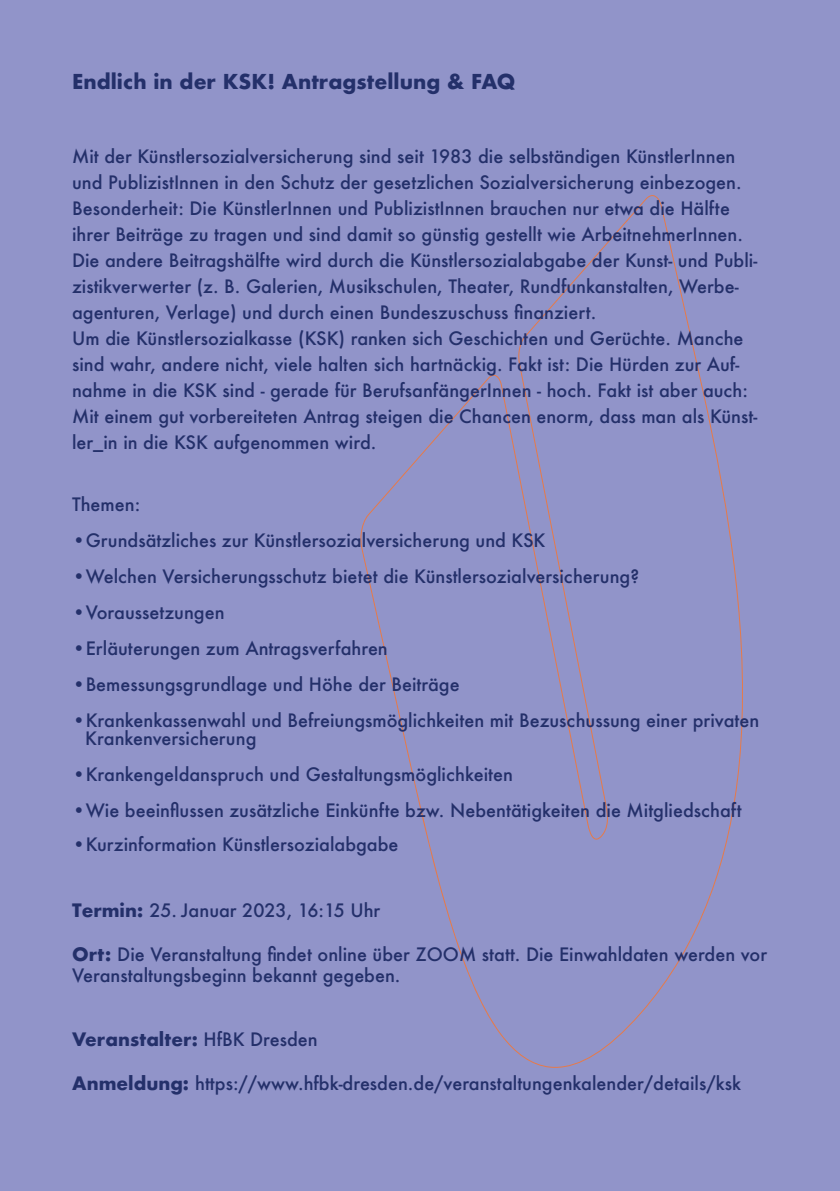
<style>
.page{position:relative;width:840px;height:1191px;background:#fff}
.page>*{position:absolute;margin:0;border:0;box-sizing:border-box;transform-origin:0 0}
.t1{font:700 20px "Futura";color:#24306a}
.t2{font:500 18px/26px "Futura";color:#24306a}
.t3{font:700 18px "Futura";color:#24306a}
.s1{font-weight:700}
.s2{font-weight:500}
</style>
<div class="page">
<div style="left:0;top:0;width:839px;height:1191px;background:#9194c9"></div>
<svg style="left:360px;top:195px;width:383px;height:872px"></svg>
<p class="t1" style="left:72px;top:67px;width:444px">Endlich in der KSK! Antragstellung &amp; FAQ</p>
<p class="t2" style="left:72px;top:143px;width:686px">Mit der Künstlersozialversicherung sind seit 1983 die selbständigen KünstlerInnen und PublizistInnen in den Schutz der gesetzlichen Sozialversicherung einbezogen.<br>Besonderheit: Die KünstlerInnen und PublizistInnen brauchen nur etwa die Hälfte ihrer Beiträge zu tragen und sind damit so günstig gestellt wie ArbeitnehmerInnen.<br>Die andere Beitragshälfte wird durch die Künstlersozialabgabe der Kunst- und Publi&shy;zistikverwerter (z. B. Galerien, Musikschulen, Theater, Rundfunkanstalten, Werbe&shy;agenturen, Verlage) und durch einen Bundeszuschuss finanziert.<br>Um die Künstlersozialkasse (KSK) ranken sich Geschichten und Gerüchte. Manche sind wahr, andere nicht, viele halten sich hartnäckig. Fakt ist: Die Hürden zur Auf&shy;nahme in die KSK sind - gerade für BerufsanfängerInnen - hoch. Fakt ist aber auch:<br>Mit einem gut vorbereiteten Antrag steigen die Chancen enorm, dass man als Künst&shy;ler_in in die KSK aufgenommen wird.</p>
<p class="t2" style="left:72px;top:491px;width:70px">Themen:</p>
<p class="t2" style="left:72px;top:527px;width:474px">•Grundsätzliches zur Künstlersozialversicherung und KSK</p>
<p class="t2" style="left:72px;top:563px;width:568px">•Welchen Versicherungsschutz bietet die Künstlersozialversicherung?</p>
<p class="t2" style="left:72px;top:599px;width:154px">•Voraussetzungen</p>
<p class="t2" style="left:72px;top:635px;width:317px">•Erläuterungen zum Antragsverfahren</p>
<p class="t2" style="left:72px;top:671px;width:389px">•Bemessungsgrundlage und Höhe der Beiträge</p>
<p class="t2" style="left:85px;top:711px;width:675px;line-height:18px;text-indent:-13px">•Krankenkassenwahl und Befreiungsmöglichkeiten mit Bezuschussung einer privaten<br>Krankenversicherung</p>
<p class="t2" style="left:72px;top:761px;width:442px">•Krankengeldanspruch und Gestaltungsmöglichkeiten</p>
<p class="t2" style="left:72px;top:797px;width:671px">•Wie beeinflussen zusätzliche Einkünfte bzw. Nebentätigkeiten die Mitgliedschaft</p>
<p class="t2" style="left:72px;top:831px;width:328px">•Kurzinformation Künstlersozialabgabe</p>
<p class="t2" style="left:72px;top:897px;width:309px"><span class="s1">Termin:</span> 25. Januar 2023, 16:15 Uhr</p>
<p class="t2" style="left:72px;top:943px;width:696px;line-height:21.4px"><span class="s1">Ort:</span> Die Veranstaltung fi ndet online über ZOOM statt. Die Einwahldaten werden vor<br>Veranstaltungsbeginn bekannt gegeben.</p>
<p class="t3" style="left:72px;top:1026px;width:247px">Veranstalter: <span class="s2">HfBK Dresden</span></p>
<p class="t2" style="left:72px;top:1070px;width:670px"><span class="s1">Anmeldung:</span> https://www.hfbk-dresden.de/veranstaltungenkalender/details/ksk</p>
</div>
